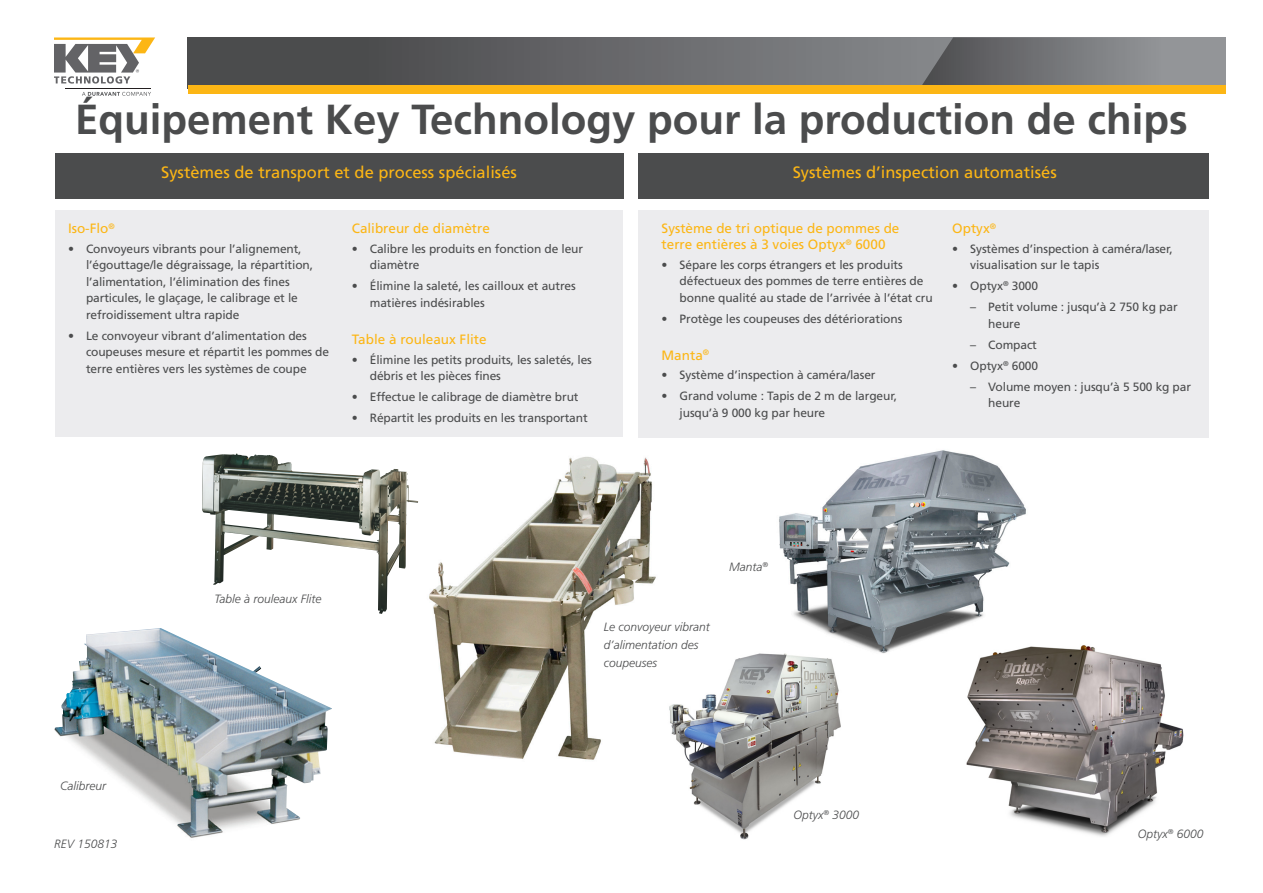
<style>
.page{position:relative;width:1263px;height:893px;background:#fff}
.page>*{position:absolute;margin:0;border:0;box-sizing:border-box;transform-origin:0 0}
.Headline{font:700 42px "Frutiger LT Std";color:#4b4c4d}
.Subhead_1{font:16.5px "Frutiger LT Std";color:#fcb615}
.Subhead_2{font:13.5px/16.2px "Frutiger LT Std";color:#fcb615}
.t1{font:12px/16.5px "Frutiger LT Std";letter-spacing:-.01em;color:#4b4c4d}
.t2{font:italic 300 12px/18px "Frutiger LT Std";color:#4b4c4d}
</style>
<div class="page">
<svg style="left:188px;top:37px;width:731px;height:49px;background:#646463"></svg>
<svg style="left:919px;top:37px;width:306px;height:49px;background:#7c7c7c"></svg>
<div style="left:188px;top:86px;width:1037px;height:8px;background:#fcb615"></div>
<svg style="left:54px;top:38px;width:101px;height:46px"></svg>
<svg style="left:82px;top:92px;width:69px;height:4px"></svg>
<hr style="left:66px;top:89px;width:85px;height:1px;background:#231f20">
<img style="left:429px;top:456px;width:227px;height:304px">
<img style="left:779px;top:450px;width:247px;height:204px">
<img style="left:202px;top:453px;width:216px;height:161px">
<img style="left:54px;top:628px;width:278px;height:210px">
<img style="left:669px;top:650px;width:176px;height:190px">
<img style="left:952px;top:643px;width:232px;height:194px">
<div style="left:56px;top:210px;width:567px;height:227px;background:#ececee"></div>
<div style="left:638px;top:210px;width:571px;height:227px;background:#ececee"></div>
<div style="left:56px;top:153px;width:568px;height:45px;background:#4b4c4d"></div>
<div style="left:638px;top:153px;width:571px;height:45px;background:#4b4c4d"></div>
<p class="Headline" style="left:75px;top:95px;width:1114px">Équipement Key Technology pour la production de chips</p>
<p class="Subhead_1" style="left:161px;top:162px;width:357px">Systèmes de transport et de process spécialisés</p>
<p class="Subhead_1" style="left:793px;top:162px;width:266px">Systèmes d’inspection automatisés</p>
<p class="Subhead_2" style="left:68px;top:220px;width:48px">Iso-Flo<sup>®</sup></p>
<p class="t1" style="left:86px;top:240px;width:229px;text-indent:-18px">• Convoyeurs vibrants pour l’alignement, l’égouttage/le dégraissage, la répartition, l’alimentation, l’élimination des fines particules, le glaçage, le calibrage et le refroidissement ultra rapide</p>
<p class="t1" style="left:86px;top:327px;width:245px;text-indent:-18px">• Le convoyeur vibrant d’alimentation des coupeuses mesure et répartit les pommes de terre entières vers les systèmes de coupe</p>
<p class="Subhead_2" style="left:352px;top:221px;width:140px">Calibreur de diamètre</p>
<p class="t1" style="left:370px;top:241px;width:215px;text-indent:-18px">• Calibre les produits en fonction de leur diamètre</p>
<p class="t1" style="left:370px;top:278px;width:207px;text-indent:-18px">• Élimine la saleté, les cailloux et autres matières indésirables</p>
<p class="Subhead_2" style="left:352px;top:331px;width:136px">Table à rouleaux Flite</p>
<p class="t1" style="left:370px;top:351px;width:224px;text-indent:-18px">• Élimine les petits produits, les saletés, les débris et les pièces fines</p>
<p class="t1" style="left:352px;top:389px;width:228px">• Effectue le calibrage de diamètre brut</p>
<p class="t1" style="left:352px;top:410px;width:237px">• Répartit les produits en les transportant</p>
<p class="Subhead_2" style="left:662px;top:220px;width:239px">Système de tri optique de pommes de terre entières à 3 voies Optyx<sup>®</sup> 6000</p>
<p class="t1" style="left:680px;top:256px;width:255px;text-indent:-18px">• Sépare les corps étrangers et les produits défectueux des pommes de terre entières de bonne qualité au stade de l’arrivée à l’état cru</p>
<p class="t1" style="left:662px;top:310px;width:242px">• Protège les coupeuses des détériorations</p>
<p class="Subhead_2" style="left:662px;top:347px;width:49px">Manta<sup>®</sup></p>
<p class="t1" style="left:662px;top:367px;width:215px">• Système d’inspection à caméra/laser</p>
<p class="t1" style="left:680px;top:388px;width:219px;text-indent:-18px">• Grand volume : Tapis de 2 m de largeur, jusqu’à 9 000 kg par heure</p>
<p class="Subhead_2" style="left:952px;top:220px;width:45px">Optyx<sup>®</sup></p>
<p class="t1" style="left:970px;top:240px;width:204px;text-indent:-18px">• Systèmes d’inspection à caméra/laser, visualisation sur le tapis</p>
<p class="t1" style="left:952px;top:278px;width:87px">• Optyx<sup>®</sup> 3000</p>
<p class="t1" style="left:988px;top:299px;width:191px;text-indent:-18px">– Petit volume : jusqu’à 2 750 kg par heure</p>
<p class="t1" style="left:970px;top:336px;width:68px">– Compact</p>
<p class="t1" style="left:952px;top:357px;width:87px">• Optyx<sup>®</sup> 6000</p>
<p class="t1" style="left:988px;top:378px;width:204px;text-indent:-18px">– Volume moyen : jusqu’à 5 500 kg par heure</p>
<p class="t2" style="left:60px;top:777px;width:47px">Calibreur</p>
<p class="t2" style="left:54px;top:835px;width:65px">REV 150813</p>
<p class="t2" style="left:214px;top:590px;width:108px">Table à rouleaux Flite</p>
<p class="t2" style="left:729px;top:557px;width:40px">Manta<sup>®</sup></p>
<p class="t2" style="left:604px;top:618px;width:107px">Le convoyeur vibrant d’alimentation des coupeuses</p>
<p class="t2" style="left:794px;top:806px;width:67px">Optyx<sup>®</sup> 3000</p>
<p class="t2" style="left:1138px;top:825px;width:67px">Optyx<sup>®</sup> 6000</p>
</div>
